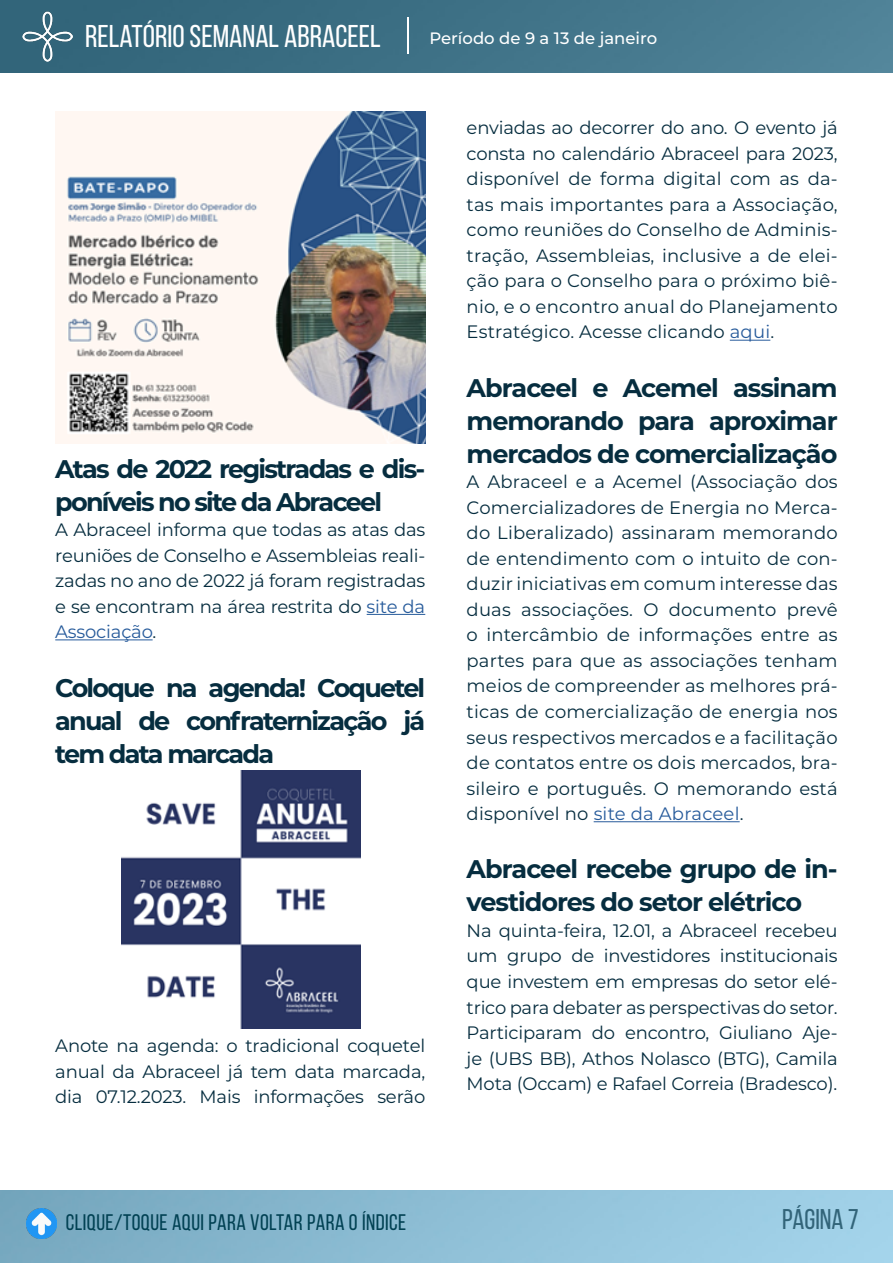
<style>
.page{position:relative;width:893px;height:1263px;background:#fff}
.page>*{position:absolute;margin:0;border:0;box-sizing:border-box;transform-origin:0 0}
.t1{font:31.5px "Bebas Neue";color:#fff}
.t2{font:28.5px "Bebas Neue";color:#326479}
.t3{font:700 25.5px/33px "Montserrat";letter-spacing:-.055em;color:#062d3f}
.t4{font:22.5px "Bebas Neue";letter-spacing:.02em;color:#014153}
.t5{font:18px/25.5px "Montserrat";letter-spacing:-.01em;color:#062d3f;text-align:justify}
.t6{font:500 16.5px "Montserrat";color:#fff}
.s1{color:#275b9b}
</style>
<div class="page">
<img style="left:0;top:0;width:893px;height:72px">
<img style="left:0;top:1191px;width:892px;height:72px">
<img style="left:23px;top:11px;width:50px;height:50px">
<hr style="left:407px;top:17px;width:2px;height:37px;background:#fff">
<img style="left:27px;top:1209px;width:29px;height:29px">
<hr style="left:367px;top:614px;width:58px;height:1px;background:#275b9b">
<hr style="left:55px;top:639px;width:98px;height:1px;background:#275b9b">
<hr style="left:730px;top:340px;width:40px;height:1px;background:#275b9b">
<hr style="left:594px;top:821px;width:146px;height:1px;background:#275b9b">
<img style="left:56px;top:112px;width:369px;height:331px">
<img style="left:121px;top:770px;width:239px;height:258px">
<h1 class="t1" style="left:85px;top:19px;width:297px">RELATÓRIO SEMANAL ABRACEEL</h1>
<p class="t6" style="left:429px;top:26px;width:229px">Período de 9 a 13 de janeiro</p>
<h3 class="t3" style="left:55px;top:451px;width:372px">Atas de 2022 registradas e dis&shy;poníveis no site da Abraceel</h3>
<p class="t5" style="left:55px;top:516px;width:372px">A Abraceel informa que todas as atas das reuniões de Conselho e Assembleias reali&shy;zadas no ano de 2022 já foram registradas e se encontram na área restrita do <span class="s1">site da Associação</span>.</p>
<h3 class="t3" style="left:55px;top:670px;width:372px;text-align:justify">Coloque na agenda! Coquetel anual de confraternização já tem data marcada</h3>
<p class="t5" style="left:55px;top:1032px;width:372px">Anote na agenda: o tradicional coquetel anual da Abraceel já tem data marcada, dia 07.12.2023. Mais informações serão</p>
<p class="t4" style="left:66px;top:1210px;width:342px">CLIQUE/TOQUE AQUI PARA VOLTAR PARA O ÍNDICE</p>
<p class="t5" style="left:467px;top:115px;width:373px">enviadas ao decorrer do ano. O evento já consta no calendário Abraceel para 2023, disponível de forma digital com as da&shy;tas mais importantes para a Associação, como reuniões do Conselho de Adminis&shy;tração, Assembleias, inclusive a de elei&shy;ção para o Conselho para o próximo biê&shy;nio, e o encontro anual do Planejamento Estratégico. Acesse clicando <span class="s1">aqui</span>.</p>
<h3 class="t3" style="left:467px;top:370px;width:373px;text-align:justify">Abraceel e Acemel assinam memorando para aproximar mercados de comercialização</h3>
<p class="t5" style="left:467px;top:469px;width:373px">A Abraceel e a Acemel (Associação dos Comercializadores de Energia no Merca&shy;do Liberalizado) assinaram memorando de entendimento com o intuito de con&shy;duzir iniciativas em comum interesse das duas associações. O documento prevê o intercâmbio de informações entre as partes para que as associações tenham meios de compreender as melhores prá&shy;ticas de comercialização de energia nos seus respectivos mercados e a facilitação de contatos entre os dois mercados, bra&shy;sileiro e português. O memorando está disponível no <span class="s1">site da Abraceel</span>.</p>
<h3 class="t3" style="left:467px;top:852px;width:373px">Abraceel recebe grupo de in&shy;vestidores do setor elétrico</h3>
<p class="t5" style="left:467px;top:917px;width:373px">Na quinta-feira, 12.01, a Abraceel recebeu um grupo de investidores institucionais que investem em empresas do setor elé&shy;trico para debater as perspectivas do setor.<br>Participaram do encontro, Giuliano Aje&shy;je (UBS BB), Athos Nolasco (BTG), Camila Mota (Occam) e Rafael Correia (Bradesco).</p>
<h2 class="t2" style="left:782px;top:1204px;width:78px">PÁGINA 7</h2>
</div>
